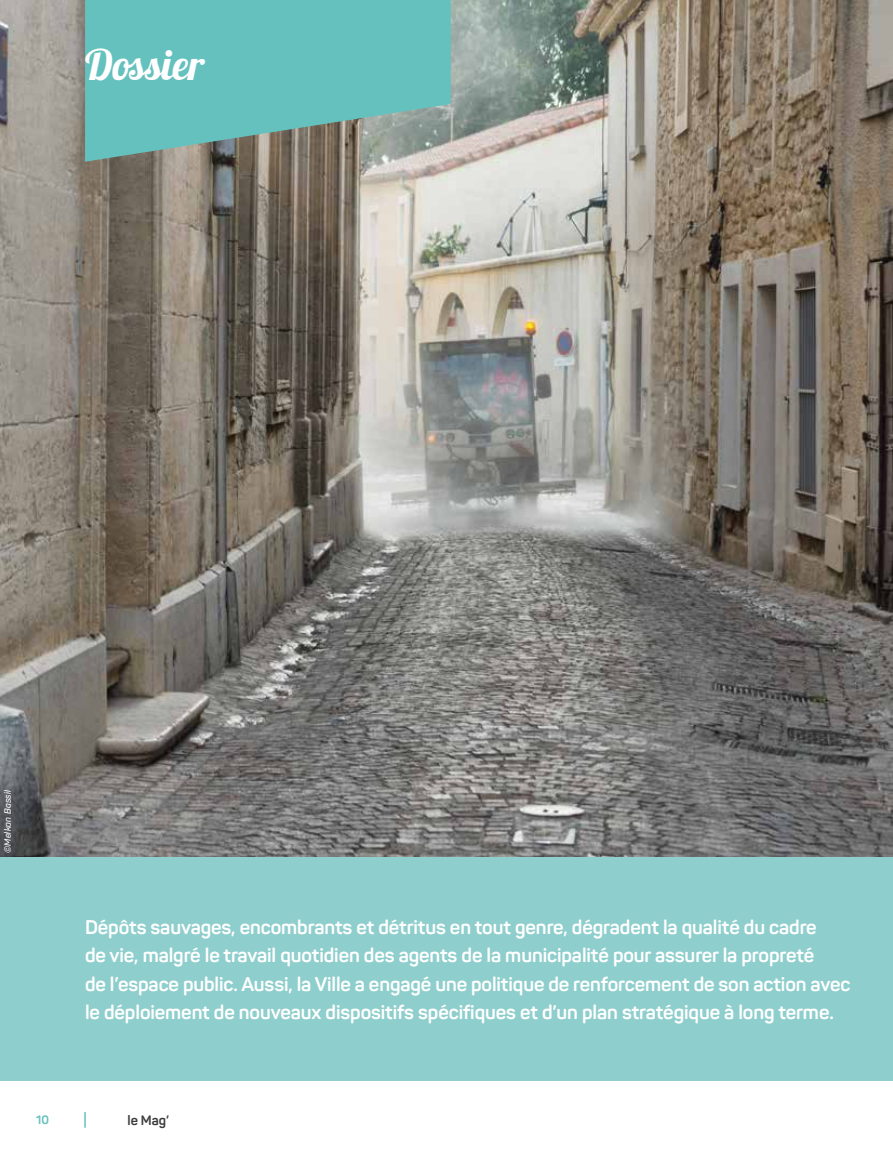
<style>
.page{position:relative;width:893px;height:1149px;background:#fff}
.page>*{position:absolute;margin:0;border:0;box-sizing:border-box;transform-origin:0 0}
.t1{font:42.15px "Lobster 1.3";color:#fff}
.t2{font:700 19.5px/28.5px "Panton";letter-spacing:-.005em;color:#fff}
.t3{font:700 13.5px "Panton";color:#3b3b3a}
.t4{font:700 12px "Panton";color:#65c1be}
.t5{font:italic 600 9px "Panton";letter-spacing:.02em;color:#fff}
</style>
<div class="page">
<img style="left:0;top:0;width:893px;height:857px">
<svg style="left:85px;top:0;width:366px;height:162px;fill:#65c1be"></svg>
<div style="left:0;top:857px;width:893px;height:223px;background:#8ececc"></div>
<svg style="left:84px;top:1112px;width:2px;height:15px"></svg>
<h1 class="t1" style="left:85px;top:37px;width:121px">Dossier</h1>
<p class="t5" style="left:2px;top:853px;width:65px;rotate:-90deg">©Melkan Bassil</p>
<p class="t2" style="left:85px;top:912px;width:767px">Dépôts sauvages, encombrants et détritus en tout genre, dégradent la qualité du cadre<br>de vie, malgré le travail quotidien des agents de la municipalité pour assurer la propreté<br>de l’espace public. Aussi, la Ville a engagé une politique de renforcement de son action avec le déploiement de nouveaux dispositifs spécifiques et d’un plan stratégique à long terme.</p>
<p class="t4" style="left:36px;top:1112px;width:14px">10</p>
<p class="t3" style="left:128px;top:1111px;width:43px">le Mag’</p>
</div>
